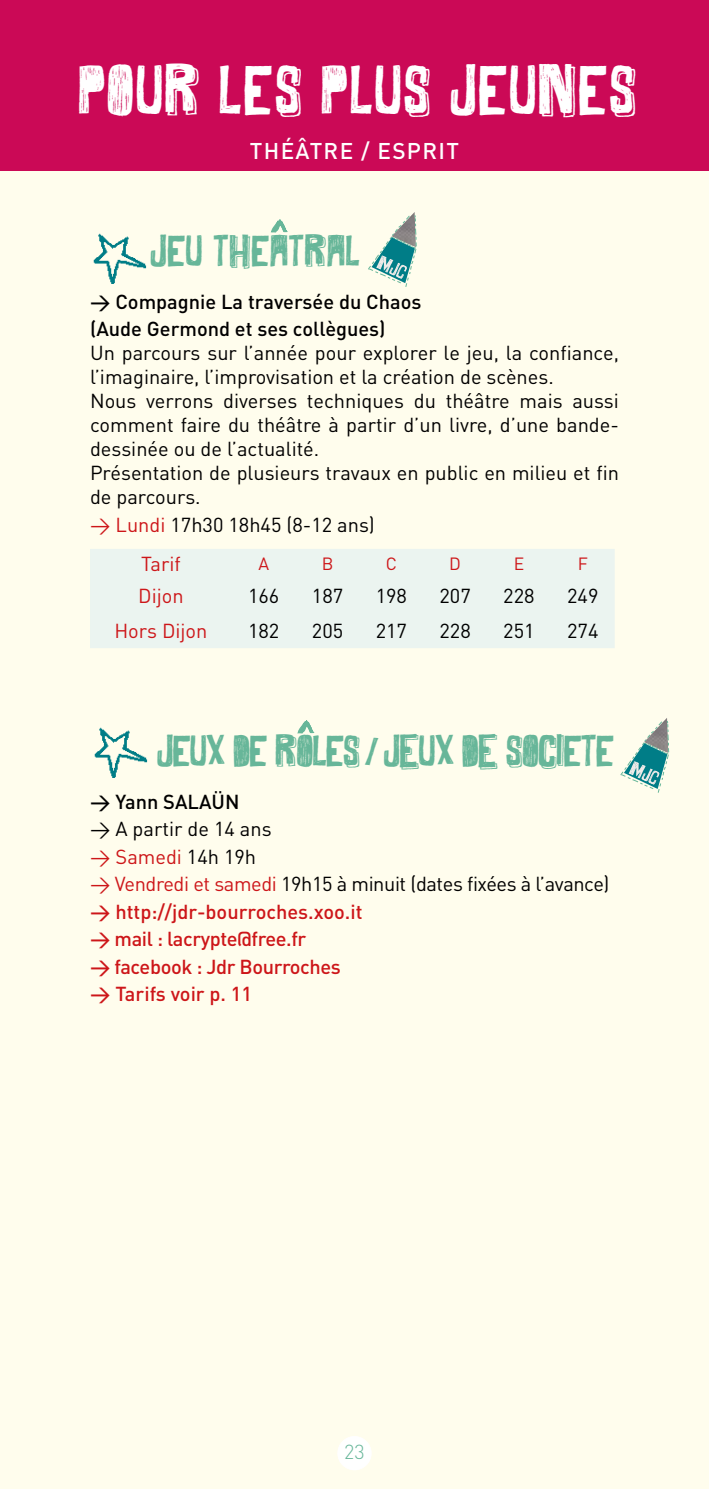
<style>
.page{position:relative;width:709px;height:1489px;background:#fff}
.page>*{position:absolute;margin:0;border:0;box-sizing:border-box;transform-origin:0 0}
.t1{font:40px "Maybe Maybe Not";letter-spacing:.03em;color:#fff}
.t2{font:25px "Maybe Maybe Not";letter-spacing:-.05em;color:#67b699}
.t3{font:25px "Maybe Maybe Not";color:#67b699}
.t4{font:500 22.5px "DIN Pro";letter-spacing:.06em;color:#fff}
.t5{font:20px/24px "DIN Pro";color:#000}
.t6{font:500 20px/27.5px "DIN Pro";color:#000}
.t7{font:20px "DIN Pro";letter-spacing:-.02em;color:#000}
.t8{font:500 20px "DIN Pro";letter-spacing:-.02em;color:#cd1619}
.t9{font:500 20px "DIN Pro";color:#cd1619}
.t10{font:20px "DIN Pro";color:#cd1619}
.t11{font:300 20px "DIN Pro";color:#67b699}
.t12{font:17.5px "DIN Pro";color:#cd1619}
.s1{color:#cd1619}
.s2{font-size:22.5px}
.s3{color:#000}
.s4{font-family:"DIN";color:#cd1619}
</style>
<div class="page">
<div style="left:0;top:0;width:709px;height:1488px;background:#fffded"></div>
<div style="left:90px;top:549px;width:524px;height:99px;background:#ebf4f0"></div>
<img style="left:94px;top:727px;width:54px;height:50px">
<div style="left:0;top:0;width:709px;height:170px;background:#cb0956"></div>
<div style="left:337px;top:1435px;width:34px;height:34px;background:#fff;border-radius:50%"></div>
<img style="left:93px;top:233px;width:53px;height:50px">
<svg style="left:620px;top:720px;width:49px;height:73px"></svg>
<svg style="left:368px;top:215px;width:49px;height:72px"></svg>
<svg style="left:297px;top:720px;width:18px;height:14px"></svg>
<svg style="left:270px;top:219px;width:18px;height:14px"></svg>
<h1 class="t1" style="left:78px;top:62px;width:560px">POUR LES PLUS JEUNES</h1>
<p class="t4" style="left:250px;top:133px;width:211px">THÉÂTRE / ESPRIT</p>
<p class="t3" style="left:150px;top:234px;width:212px">JEU THEATRAL</p>
<p class="t6" style="left:90px;top:285px;width:333px">→ Compagnie La traversée du Chaos (Aude Germond et ses collègues)</p>
<p class="t5" style="left:90px;top:339px;width:530px">Un parcours sur l’année pour explorer le jeu, la confiance, l’imaginaire, l’improvisation et la création de scènes.<br>Nous verrons diverses techniques du théâtre mais aussi comment faire du théâtre à partir d’un livre, d’une bande&shy;dessinée ou de l’actualité.<br>Présentation de plusieurs travaux en public en milieu et fin de parcours.</p>
<p class="t5" style="left:141px;top:503px;width:235px;line-height:39px;text-indent:-51px"><span class="s1">→ Lundi</span> 17h30 18h45 (8-12 ans)<br><span class="s1">Tarif</span></p>
<p class="t12" style="left:258px;top:549px;width:12px">A</p>
<p class="t12" style="left:322px;top:549px;width:13px">B</p>
<p class="t12" style="left:386px;top:549px;width:13px">C</p>
<p class="t12" style="left:449px;top:549px;width:13px">D</p>
<p class="t12" style="left:513px;top:549px;width:12px">E</p>
<p class="t12" style="left:577px;top:549px;width:12px">F</p>
<p class="t10" style="left:138px;top:579px;width:47px">Dijon</p>
<p class="t5" style="left:248px;top:581px;width:33px">166</p>
<p class="t5" style="left:312px;top:581px;width:33px">187</p>
<p class="t5" style="left:376px;top:581px;width:33px">198</p>
<p class="t5" style="left:439px;top:581px;width:33px">207</p>
<p class="t5" style="left:503px;top:581px;width:33px">228</p>
<p class="t5" style="left:567px;top:581px;width:33px">249</p>
<p class="t10" style="left:114px;top:615px;width:95px">Hors Dijon</p>
<p class="t5" style="left:248px;top:617px;width:33px">182</p>
<p class="t5" style="left:312px;top:617px;width:33px">205</p>
<p class="t5" style="left:376px;top:617px;width:33px">217</p>
<p class="t5" style="left:439px;top:617px;width:33px">228</p>
<p class="t5" style="left:503px;top:617px;width:33px">251</p>
<p class="t5" style="left:567px;top:617px;width:33px">274</p>
<p class="t2" style="left:157px;top:734px;width:459px">JEUX DE ROLES <span class="s2">/</span> JEUX DE SOCIETE</p>
<p class="t6" style="left:90px;top:785px;width:151px">→ Yann SALAÜN</p>
<p class="t5" style="left:90px;top:815px;width:183px">→ A partir de 14 ans</p>
<p class="t10" style="left:90px;top:840px;width:168px">→ Samedi <span class="s3">14h 19h</span></p>
<p class="t7" style="left:90px;top:868px;width:521px"><span class="s1">→</span> <span class="s4">Vendredi et samedi</span> 19h15 à minuit (dates fixées à l’avance)</p>
<p class="t9" style="left:90px;top:895px;width:274px">→ http://jdr-bourroches.xoo.it</p>
<p class="t8" style="left:90px;top:922px;width:218px">→ mail : lacrypte@free.fr</p>
<p class="t8" style="left:90px;top:950px;width:252px">→ facebook : Jdr Bourroches</p>
<p class="t9" style="left:90px;top:977px;width:164px">→ Tarifs voir p. 11</p>
<p class="t11" style="left:344px;top:1435px;width:22px">23</p>
</div>
